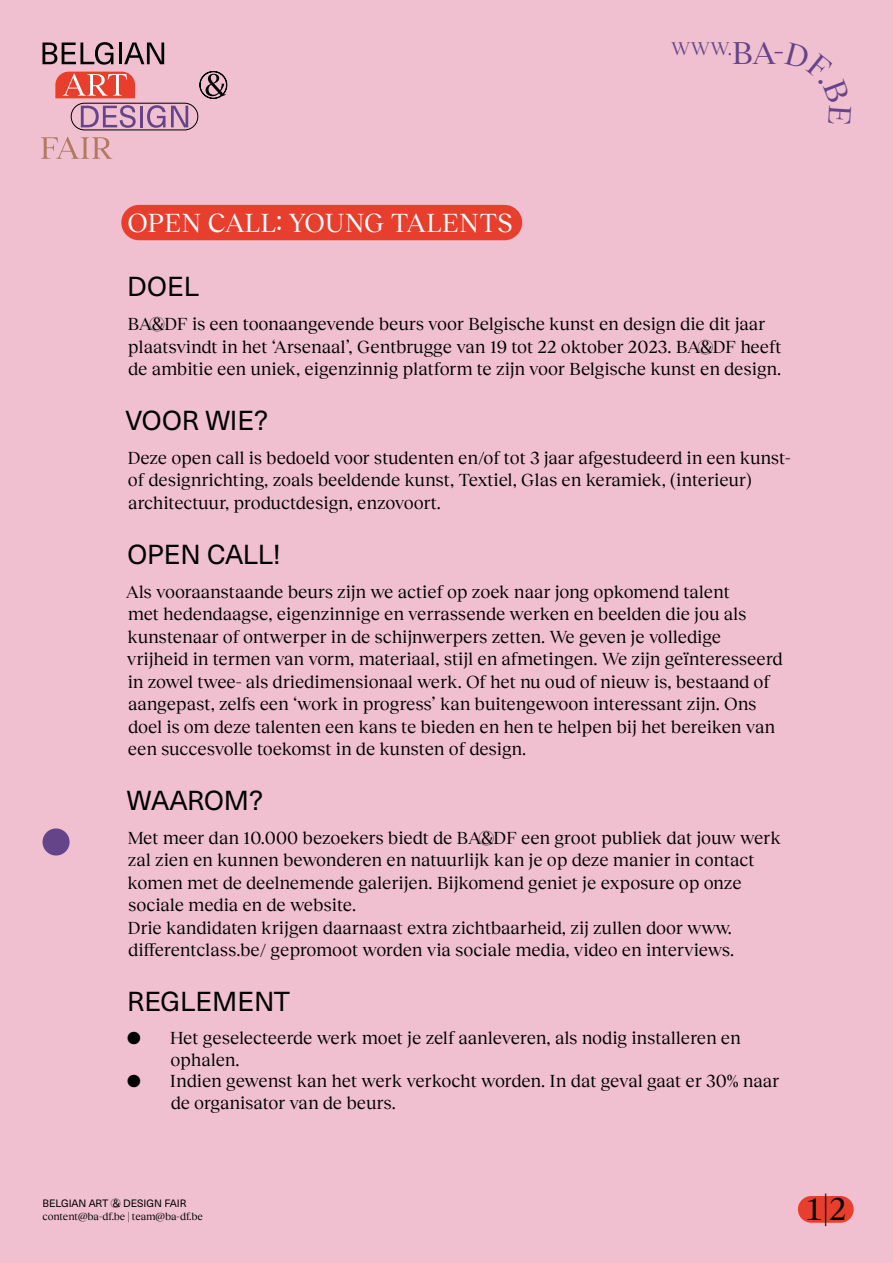
<style>
.page{position:relative;width:893px;height:1263px;background:#f0c0d1}
.page>*{position:absolute;margin:0;border:0;box-sizing:border-box;transform-origin:0 0}
.t1{font:32.55px "Reckless Neue BA&DF";color:#000}
.t2{font:27px "Neue Haas Unica BA&DF Regular";color:#000}
.t3{font:27px "Reckless Neue BA&DF";letter-spacing:-.005em;color:#fff}
.t4{font:18.9px "Reckless Neue BA&DF";color:#654489}
.t5{font:18px/22.5px "Reckless Neue BA&DF";letter-spacing:-.005em;color:#000}
.t6{font:10.5px "Reckless Neue BA&DF";color:#000}
.t7{font:10.5px "Neue Haas Unica BA&DF Regular";letter-spacing:-.005em;color:#000}
.s1{font-size:32.55px}
</style>
<div class="page">
<div style="left:71px;top:103px;width:127px;height:27px;border:1px solid #000;border-radius:13px"></div>
<svg style="left:81px;top:105px;width:55px;height:23px"></svg>
<hr style="left:140px;top:106px;width:3px;height:21px;background:#654489">
<svg style="left:147px;top:105px;width:41px;height:23px"></svg>
<svg style="left:42px;top:42px;width:71px;height:23px"></svg>
<hr style="left:119px;top:43px;width:3px;height:21px;background:#000">
<svg style="left:124px;top:43px;width:40px;height:21px"></svg>
<svg style="left:41px;top:137px;width:71px;height:22px"></svg>
<svg style="left:55px;top:72px;width:80px;height:26px;background:#ec6256"></svg>
<svg style="left:199px;top:71px;width:28px;height:28px"></svg>
<div style="left:798px;top:1196px;width:56px;height:27px;background:#e83e2d;border-radius:13px"></div>
<div style="left:43px;top:828px;width:27px;height:27px;background:#654489;border-radius:50%"></div>
<div style="left:121px;top:205px;width:401px;height:35px;background:#e83e2d;border-radius:18px"></div>
<p class="t4" style="left:671px;top:35px;width:114px">WWW.<span class="s1">BA-</span></p>
<h2 class="t3" style="left:127px;top:203px;width:387px">OPEN CALL: YOUNG TALENTS</h2>
<h2 class="t2" style="left:127px;top:267px;width:73px">DOEL</h2>
<p class="t5" style="left:127px;top:312px;width:655px">BA&amp;DF is een toonaangevende beurs voor Belgische kunst en design die dit jaar plaatsvindt in het ‘Arsenaal’, Gentbrugge van 19 tot 22 oktober 2023. BA&amp;DF heeft de ambitie een uniek, eigenzinnig platform te zijn voor Belgische kunst en design.</p>
<h2 class="t2" style="left:125px;top:401px;width:144px">VOOR WIE?</h2>
<p class="t5" style="left:127px;top:445px;width:665px">Deze open call is bedoeld voor studenten en/of tot 3 jaar afgestudeerd in een kunst&shy;of designrichting, zoals beeldende kunst, Textiel, Glas en keramiek, (interieur) architectuur, productdesign, enzovoort.</p>
<h2 class="t2" style="left:128px;top:534px;width:155px">OPEN CALL!</h2>
<p class="t5" style="left:126px;top:579px;width:658px">Als vooraanstaande beurs zijn we actief op zoek naar jong opkomend talent<br>met hedendaagse, eigenzinnige en verrassende werken en beelden die jou als kunstenaar of ontwerper in de schijnwerpers zetten. We geven je volledige vrijheid in termen van vorm, materiaal, stijl en afmetingen. We zijn geïnteresseerd in zowel twee- als driedimensionaal werk. Of het nu oud of nieuw is, bestaand of aangepast, zelfs een ‘work in progress’ kan buitengewoon interessant zijn. Ons doel is om deze talenten een kans te bieden en hen te helpen bij het bereiken van een succesvolle toekomst in de kunsten of design.</p>
<h2 class="t2" style="left:127px;top:780px;width:138px">WAAROM?</h2>
<p class="t5" style="left:127px;top:825px;width:655px">Met meer dan 10.000 bezoekers biedt de BA&amp;DF een groot publiek dat jouw werk zal zien en kunnen bewonderen en natuurlijk kan je op deze manier in contact komen met de deelnemende galerijen. Bijkomend geniet je exposure op onze sociale media en de website.<br>Drie kandidaten krijgen daarnaast extra zichtbaarheid, zij zullen door www. differentclass.be/ gepromoot worden via sociale media, video en interviews.</p>
<h2 class="t2" style="left:127px;top:982px;width:164px">REGLEMENT</h2>
<p class="t5" style="left:170px;top:1026px;width:572px;line-height:21.6px;text-indent:-43px">● Het geselecteerde werk moet je zelf aanleveren, als nodig installeren en ophalen.</p>
<p class="t5" style="left:171px;top:1069px;width:610px;line-height:21.6px;text-indent:-44px">● Indien gewenst kan het werk verkocht worden. In dat geval gaat er 30% naar de organisator van de beurs.</p>
<p class="t7" style="left:43px;top:1195px;width:146px">BELGIAN ART &amp; DESIGN FAIR</p>
<p class="t6" style="left:43px;top:1209px;width:162px">content@ba-df.be | team@ba-df.be</p>
<h1 class="t1" style="left:805px;top:1186px;width:42px">1|2</h1>
</div>
